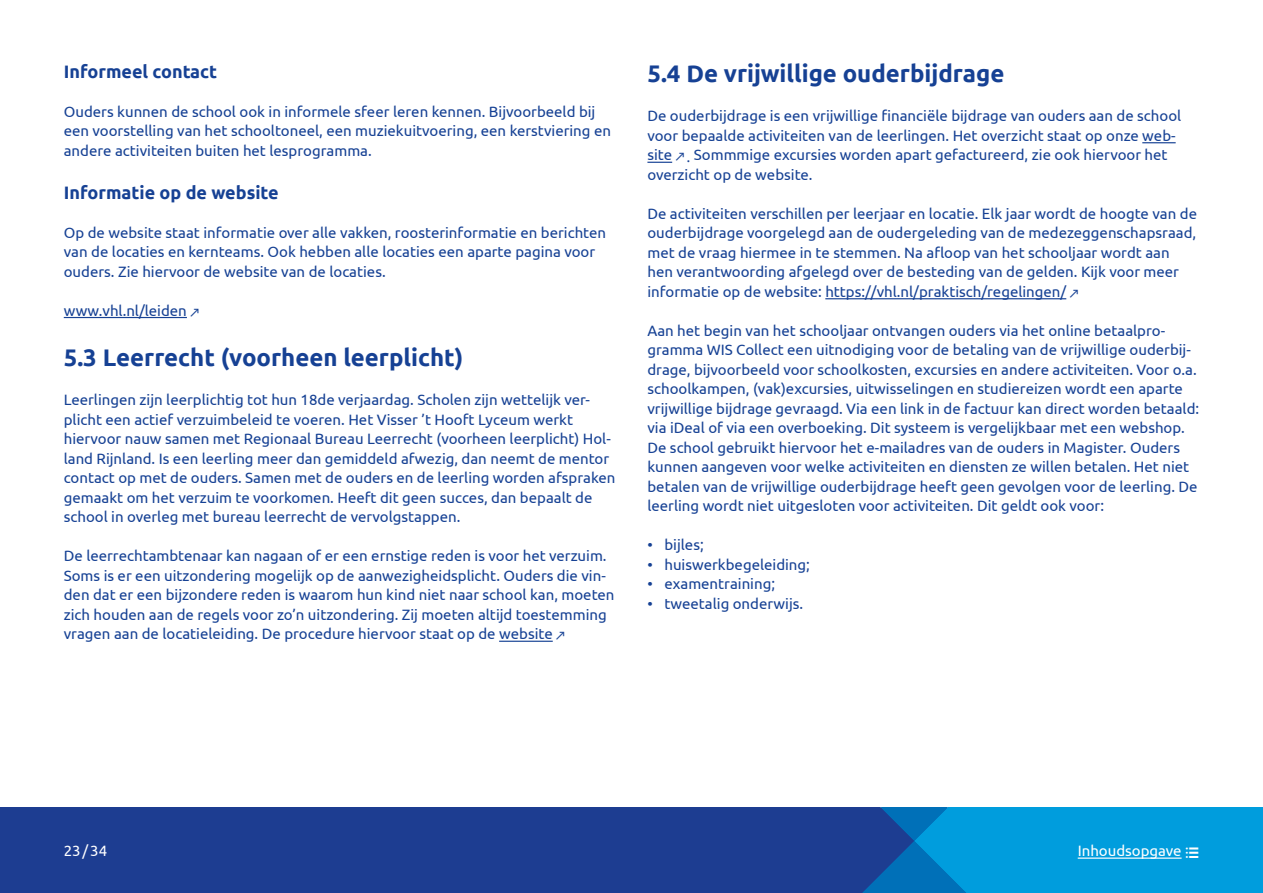
<style>
.page{position:relative;width:1263px;height:893px;background:#fff}
.page>*{position:absolute;margin:0;border:0;box-sizing:border-box;transform-origin:0 0}
.t1{font:700 24px "Ubuntu";color:#164194}
.t2{font:700 18px "Ubuntu";color:#164194}
.t3{font:15px/19.5px "Ubuntu";color:#164194}
.t4{font:15px "Ubuntu";color:#fff}
.s1{font-family:"IBM Plex Sans"}
.s2{font-family:"Pictos"}
</style>
<div class="page">
<div style="left:0;top:808px;width:238px;height:85px;background:#1d3d91"></div>
<svg style="left:238px;top:808px;width:1025px;height:33px;background:#125daa"></svg>
<svg style="left:238px;top:841px;width:1025px;height:52px;background:#125daa"></svg>
<hr style="left:1078px;top:857px;width:103px;height:2px;background:#fff">
<hr style="left:64px;top:317px;width:123px;height:1px;background:#164194">
<hr style="left:499px;top:641px;width:54px;height:1px;background:#164194">
<hr style="left:1142px;top:142px;width:34px;height:1px;background:#164194">
<svg style="left:647px;top:162px;width:25px;height:1px"></svg>
<hr style="left:825px;top:298px;width:241px;height:1px;background:#164194">
<p class="t2" style="left:64px;top:60px;width:155px">Informeel contact</p>
<p class="t3" style="left:64px;top:101px;width:549px">Ouders kunnen de school ook in informele sfeer leren kennen. Bijvoorbeeld bij een voorstelling van het schooltoneel, een muziekuitvoering, een kerstviering en andere activiteiten buiten het lesprogramma.</p>
<p class="t2" style="left:64px;top:181px;width:216px">Informatie op de website</p>
<p class="t3" style="left:64px;top:222px;width:544px">Op de website staat informatie over alle vakken, roosterinformatie en berichten van de locaties en kernteams. Ook hebben alle locaties een aparte pagina voor ouders. Zie hiervoor de website van de locaties.</p>
<p class="t3" style="left:64px;top:300px;width:139px">www.vhl.nl/leiden<span class="s1">↗</span></p>
<h1 class="t1" style="left:64px;top:343px;width:401px">5.3 Leerrecht (voorheen leerplicht)</h1>
<p class="t3" style="left:64px;top:390px;width:553px">Leerlingen zijn leerplichtig tot hun 18de verjaardag. Scholen zijn wettelijk ver&shy;plicht een actief verzuimbeleid te voeren. Het Visser ’t Hooft Lyceum werkt hiervoor nauw samen met Regionaal Bureau Leerrecht (voorheen leerplicht) Hol&shy;land Rijnland. Is een leerling meer dan gemiddeld afwezig, dan neemt de mentor contact op met de ouders. Samen met de ouders en de leerling worden afspraken gemaakt om het verzuim te voorkomen. Heeft dit geen succes, dan bepaalt de school in overleg met bureau leerrecht de vervolgstappen.</p>
<p class="t3" style="left:64px;top:546px;width:552px">De leerrechtambtenaar kan nagaan of er een ernstige reden is voor het verzuim.<br>Soms is er een uitzondering mogelijk op de aanwezigheidsplicht. Ouders die vin&shy;den dat er een bijzondere reden is waarom hun kind niet naar school kan, moeten zich houden aan de regels voor zo’n uitzondering. Zij moeten altijd toestemming vragen aan de locatieleiding. De procedure hiervoor staat op de website<span class="s1">↗</span></p>
<h1 class="t1" style="left:647px;top:59px;width:358px">5.4 De vrijwillige ouderbijdrage</h1>
<p class="t3" style="left:647px;top:106px;width:535px">De ouderbijdrage is een vrijwillige financiële bijdrage van ouders aan de school voor bepaalde activiteiten van de leerlingen. Het overzicht staat op onze web&shy;site<span class="s1">↗.</span> Sommmige excursies worden apart gefactureerd, zie ook hiervoor het overzicht op de website.</p>
<p class="t3" style="left:647px;top:203px;width:551px">De activiteiten verschillen per leerjaar en locatie. Elk jaar wordt de hoogte van de ouderbijdrage voorgelegd aan de oudergeleding van de medezeggenschapsraad, met de vraag hiermee in te stemmen. Na afloop van het schooljaar wordt aan hen verantwoording afgelegd over de besteding van de gelden. Kijk voor meer informatie op de website: https://vhl.nl/praktisch/regelingen/<span class="s1">↗</span></p>
<p class="t3" style="left:647px;top:320px;width:553px">Aan het begin van het schooljaar ontvangen ouders via het online betaalpro&shy;gramma WIS Collect een uitnodiging voor de betaling van de vrijwillige ouderbij&shy;drage, bijvoorbeeld voor schoolkosten, excursies en andere activiteiten. Voor o.a. schoolkampen, (vak)excursies, uitwisselingen en studiereizen wordt een aparte vrijwillige bijdrage gevraagd. Via een link in de factuur kan direct worden betaald: via iDeal of via een overboeking. Dit systeem is vergelijkbaar met een webshop.<br>De school gebruikt hiervoor het e-mailadres van de ouders in Magister. Ouders kunnen aangeven voor welke activiteiten en diensten ze willen betalen. Het niet betalen van de vrijwillige ouderbijdrage heeft geen gevolgen voor de leerling. De leerling wordt niet uitgesloten voor activiteiten. Dit geldt ook voor:</p>
<p class="t3" style="left:647px;top:535px;width:58px">• bijles;</p>
<p class="t3" style="left:647px;top:554px;width:164px">• huiswerkbegeleiding;</p>
<p class="t3" style="left:647px;top:574px;width:129px">• examentraining;</p>
<p class="t3" style="left:647px;top:593px;width:157px">• tweetalig onderwijs.</p>
<p class="t4" style="left:64px;top:842px;width:45px">23/34</p>
<p class="t4" style="left:1078px;top:842px;width:123px">Inhoudsopgave <span class="s2">l</span></p>
</div>
